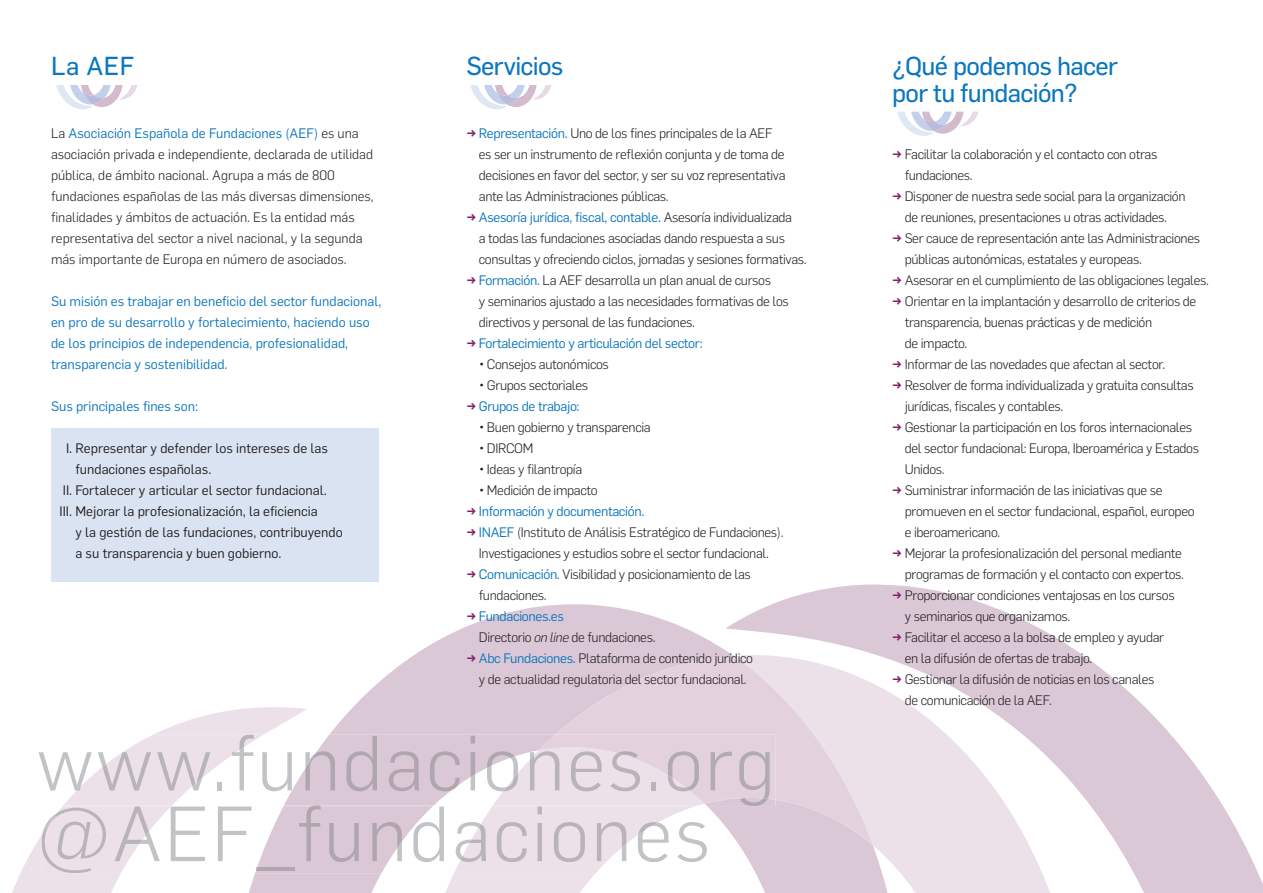
<style>
.page{position:relative;width:1263px;height:893px;background:#fff}
.page>*{position:absolute;margin:0;border:0;box-sizing:border-box;transform-origin:0 0}
.t1{font:300 76.65px/70.8px "Flama";letter-spacing:.03em;color:#c2c3c5}
.t2{font:25.5px/27px "Flama Basic";letter-spacing:-.025em;color:#0c77be}
.t3{font:300 13.5px/21px "Flama";letter-spacing:-.025em;color:#231f20}
.t4{font:300 13.5px/21px "Flama";color:#231f20}
.t5{font:13.5px "Flama";color:#231f20}
.t6{font:13.5px/21px "Flama";color:#0c77be}
.t7{font:13.5px "Flama";letter-spacing:-.025em;color:#0c77be}
.s1{font-weight:400;color:#0c77be}
.s2{font-weight:600;color:#84216d}
.s3{font-weight:400}
.s4{font-style:italic}
</style>
<div class="page">
<svg style="left:330px;top:604px;width:395px;height:130px;fill:#dbc8d7"></svg>
<svg style="left:725px;top:584px;width:538px;height:309px"></svg>
<svg style="left:12px;top:707px;width:294px;height:186px"></svg>
<svg style="left:555px;top:656px;width:318px;height:78px;background:#e4d5e0"></svg>
<svg style="left:56px;top:85px;width:81px;height:24px"></svg>
<svg style="left:470px;top:85px;width:81px;height:24px"></svg>
<svg style="left:897px;top:112px;width:81px;height:24px"></svg>
<div style="left:51px;top:428px;width:327px;height:153px;background:#d9e3f2"></div>
<svg style="left:41px;top:734px;width:847px;height:159px"></svg>
<h2 class="t2" style="left:51px;top:51px;width:85px">La AEF</h2>
<p class="t4" style="left:51px;top:122px;width:324px">La <span class="s1">Asociación Española de Fundaciones (AEF)</span> es una asociación privada e independiente, declarada de utilidad pública, de ámbito nacional. Agrupa a más de 800 fundaciones españolas de las más diversas dimensiones, finalidades y ámbitos de actuación. Es la entidad más representativa del sector a nivel nacional, y la segunda más importante de Europa en número de asociados.</p>
<p class="t6" style="left:51px;top:290px;width:332px">Su misión es trabajar en beneficio del sector fundacional, en pro de su desarrollo y fortalecimiento, haciendo uso de los principios de independencia, profesionalidad, transparencia y sostenibilidad.</p>
<p class="t6" style="left:51px;top:395px;width:149px">Sus principales fines son:</p>
<p class="t5" style="left:66px;top:439px;width:263px">I. Representar y defender los intereses de las</p>
<p class="t5" style="left:76px;top:460px;width:137px">fundaciones españolas.</p>
<p class="t5" style="left:63px;top:481px;width:265px">II. Fortalecer y articular el sector fundacional.</p>
<p class="t5" style="left:60px;top:502px;width:260px">III. Mejorar la profesionalización, la eficiencia</p>
<p class="t5" style="left:75px;top:523px;width:269px">y la gestión de las fundaciones, contribuyendo</p>
<p class="t5" style="left:75px;top:544px;width:208px">a su transparencia y buen gobierno.</p>
<h2 class="t2" style="left:466px;top:51px;width:99px">Servicios</h2>
<p class="t3" style="left:479px;top:122px;width:308px;text-indent:-12px"><span class="s2">→</span> <span class="s1">Representación.</span> Uno de los fines principales de la AEF es ser un instrumento de reflexión conjunta y de toma de decisiones en favor del sector, y ser su voz representativa ante las Administraciones públicas.</p>
<p class="t3" style="left:479px;top:206px;width:329px;text-indent:-12px"><span class="s2">→</span> <span class="s1">Asesoría jurídica, fiscal, contable.</span> Asesoría individualizada<br>a todas las fundaciones asociadas dando respuesta a sus consultas y ofreciendo ciclos, jornadas y sesiones formativas.</p>
<p class="t3" style="left:479px;top:269px;width:312px;text-indent:-12px"><span class="s2">→</span> <span class="s1">Formación.</span> La AEF desarrolla un plan anual de cursos<br>y seminarios ajustado a las necesidades formativas de los directivos y personal de las fundaciones.</p>
<p class="t7" style="left:466px;top:334px;width:238px"><span class="s2">→</span> Fortalecimiento y articulación del sector:</p>
<p class="t3" style="left:479px;top:353px;width:131px"><span class="s3">•</span> Consejos autonómicos</p>
<p class="t3" style="left:479px;top:374px;width:110px"><span class="s3">•</span> Grupos sectoriales</p>
<p class="t7" style="left:466px;top:397px;width:115px"><span class="s2">→</span> Grupos de trabajo:</p>
<p class="t3" style="left:479px;top:416px;width:173px"><span class="s3">•</span> Buen gobierno y transparencia</p>
<p class="t3" style="left:479px;top:437px;width:56px"><span class="s3">•</span> DIRCOM</p>
<p class="t3" style="left:479px;top:458px;width:105px"><span class="s3">•</span> Ideas y filantropía</p>
<p class="t3" style="left:479px;top:479px;width:120px"><span class="s3">•</span> Medición de impacto</p>
<p class="t7" style="left:466px;top:502px;width:180px"><span class="s2">→</span> Información y documentación.</p>
<p class="t3" style="left:466px;top:521px;width:319px;text-align:center"><span class="s2">→</span> <span class="s1">INAEF</span> (Instituto de Análisis Estratégico de Fundaciones).<br>Investigaciones y estudios sobre el sector fundacional.</p>
<p class="t3" style="left:479px;top:563px;width:273px;text-indent:-12px"><span class="s2">→</span> <span class="s1">Comunicación.</span> Visibilidad y posicionamiento de las fundaciones.</p>
<p class="t3" style="left:479px;top:605px;width:178px;text-indent:-12px"><span class="s2">→</span> <span class="s1">Fundaciones.es<br></span>Directorio <span class="s4">on line</span> de fundaciones.</p>
<p class="t3" style="left:466px;top:647px;width:288px;text-align:center"><span class="s2">→</span> <span class="s1">Abc Fundaciones.</span> Plataforma de contenido jurídico y de actualidad regulatoria del sector fundacional.</p>
<h1 class="t1" style="left:37px;top:724px;width:740px">www.fundaciones.org @AEF_fundaciones</h1>
<h2 class="t2" style="left:892px;top:51px;width:227px">¿Qué podemos hacer por tu fundación?</h2>
<p class="t3" style="left:905px;top:143px;width:254px;text-indent:-12px"><span class="s2">→</span> Facilitar la colaboración y el contacto con otras fundaciones.</p>
<p class="t3" style="left:892px;top:185px;width:295px;text-align:center"><span class="s2">→</span> Disponer de nuestra sede social para la organización de reuniones, presentaciones u otras actividades.</p>
<p class="t3" style="left:905px;top:227px;width:297px;text-indent:-12px"><span class="s2">→</span> Ser cauce de representación ante las Administraciones públicas autonómicas, estatales y europeas.</p>
<p class="t3" style="left:892px;top:269px;width:318px"><span class="s2">→</span> Asesorar en el cumplimiento de las obligaciones legales.</p>
<p class="t3" style="left:905px;top:290px;width:293px;text-indent:-12px"><span class="s2">→</span> Orientar en la implantación y desarrollo de criterios de transparencia, buenas prácticas y de medición<br>de impacto.</p>
<p class="t3" style="left:892px;top:353px;width:274px"><span class="s2">→</span> Informar de las novedades que afectan al sector.</p>
<p class="t3" style="left:905px;top:374px;width:290px;text-indent:-12px"><span class="s2">→</span> Resolver de forma individualizada y gratuita consultas jurídicas, fiscales y contables.</p>
<p class="t3" style="left:905px;top:416px;width:296px;text-indent:-12px"><span class="s2">→</span> Gestionar la participación en los foros internacionales del sector fundacional: Europa, Iberoamérica y Estados<br>Unidos.</p>
<p class="t3" style="left:905px;top:479px;width:291px;text-indent:-12px"><span class="s2">→</span> Suministrar información de las iniciativas que se promueven en el sector fundacional, español, europeo e iberoamericano.</p>
<p class="t3" style="left:892px;top:542px;width:293px;text-align:right"><span class="s2">→</span> Mejorar la profesionalización del personal mediante programas de formación y el contacto con expertos.</p>
<p class="t3" style="left:905px;top:584px;width:271px;text-indent:-12px"><span class="s2">→</span> Proporcionar condiciones ventajosas en los cursos y seminarios que organizamos.</p>
<p class="t3" style="left:905px;top:626px;width:261px;text-indent:-12px"><span class="s2">→</span> Facilitar el acceso a la bolsa de empleo y ayudar en la difusión de ofertas de trabajo.</p>
<p class="t3" style="left:905px;top:668px;width:251px;text-indent:-12px"><span class="s2">→</span> Gestionar la difusión de noticias en los canales de comunicación de la AEF.</p>
</div>
